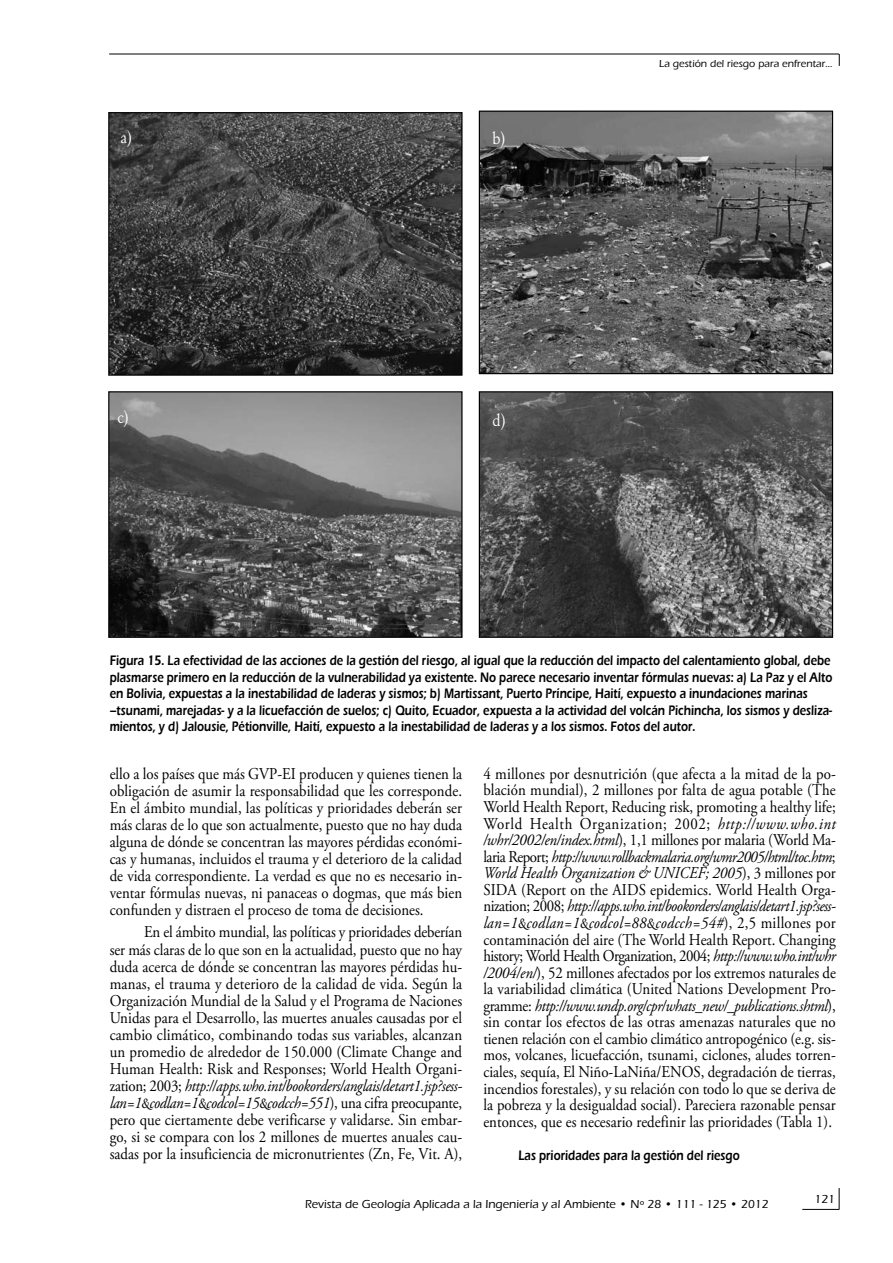
<style>
.page{position:relative;width:893px;height:1263px;background:#fff}
.page>*{position:absolute;margin:0;border:0;box-sizing:border-box;transform-origin:0 0}
.t1{font:18px "Garamond";color:#fff;scale:.9 1}
.t2{font:16.5px/17.1px "Adobe Garamond Pro";color:#000;text-align:justify;scale:.9 1}
.t3{font:600 14.25px/16.5px "Eras ITC";color:#000;scale:.8 1}
.t4{font:500 12px "Eras ITC";color:#000}
.t5{font:500 10.5px "Eras ITC";color:#000}
.s1{font-style:italic}
.s2{font-family:"Perpetua";font-style:italic;font-size:18px}
</style>
<div class="page">
<svg style="left:839px;top:1188px;width:1px;height:22px"></svg>
<hr style="left:802px;top:1209px;width:37px;height:1px;background:#000">
<hr style="left:109px;top:54px;width:730px;height:1px;background:#000">
<svg style="left:839px;top:54px;width:1px;height:12px"></svg>
<img style="left:110px;top:114px;width:351px;height:260px">
<div style="left:108px;top:112px;width:355px;height:264px;border:1px solid #000"></div>
<img style="left:481px;top:113px;width:350px;height:259px">
<div style="left:479px;top:111px;width:354px;height:263px;border:1px solid #000"></div>
<img style="left:110px;top:393px;width:351px;height:243px">
<div style="left:108px;top:391px;width:355px;height:247px;border:1px solid #000"></div>
<img style="left:481px;top:393px;width:350px;height:243px">
<div style="left:479px;top:391px;width:354px;height:247px;border:1px solid #000"></div>
<p class="t1" style="left:121px;top:126px;width:14px">a)</p>
<p class="t1" style="left:492px;top:127px;width:16px">b)</p>
<p class="t1" style="left:118px;top:406px;width:14px">c)</p>
<p class="t1" style="left:492px;top:409px;width:16px">d)</p>
<p class="t5" style="left:659px;top:60px;width:175px">La gestión del riesgo para enfrentar...</p>
<p class="t3" style="left:110px;top:654px;width:905px">Figura 15. La efectividad de las acciones de la gestión del riesgo, al igual que la reducción del impacto del calentamiento global, debe plasmarse primero en la reducción de la vulnerabilidad ya existente. No parece necesario inventar fórmulas nuevas: a) La Paz y el Alto en Bolivia, expuestas a la inestabilidad de laderas y sismos; b) Martissant, Puerto Príncipe, Haití, expuesto a inundaciones marinas –tsunami, marejadas- y a la licuefacción de suelos; c) Quito, Ecuador, expuesta a la actividad del volcán Pichincha, los sismos y desliza&shy;mientos, y d) Jalousie, Pétionville, Haití, expuesto a la inestabilidad de laderas y a los sismos. Fotos del autor.</p>
<p class="t2" style="left:110px;top:767px;width:393px">ello a los países que más GVP-EI producen y quienes tienen la obligación de asumir la responsabilidad que les corresponde.<br>En el ámbito mundial, las políticas y prioridades deberán ser más claras de lo que son actualmente, puesto que no hay duda alguna de dónde se concentran las mayores pérdidas económi&shy;cas y humanas, incluidos el trauma y el deterioro de la calidad de vida correspondiente. La verdad es que no es necesario in&shy;ventar fórmulas nuevas, ni panaceas o dogmas, que más bien confunden y distraen el proceso de toma de decisiones.</p>
<p class="t2" style="left:110px;top:925px;width:393px;text-indent:34px">En el ámbito mundial, las políticas y prioridades deberían ser más claras de lo que son en la actualidad, puesto que no hay duda acerca de dónde se concentran las mayores pérdidas hu&shy;manas, el trauma y deterioro de la calidad de vida. Según la Organización Mundial de la Salud y el Programa de Naciones Unidas para el Desarrollo, las muertes anuales causadas por el cambio climático, combinando todas sus variables, alcanzan un promedio de alrededor de 150.000 (Climate Change and Human Health: Risk and Responses; World Health Organi&shy;zation; 2003; <span class="s1">http://apps.who.int/bookorders/anglais/detart1.jsp?sess&shy;lan=1</span><span class="s2">&amp;</span><span class="s1">codlan=1</span><span class="s2">&amp;</span><span class="s1">codcol=15</span><span class="s2">&amp;</span><span class="s1">codcch=551</span>), una cifra preocupante, pero que ciertamente debe verificarse y validarse. Sin embar&shy;go, si se compara con los 2 millones de muertes anuales cau&shy;sadas por la insuficiencia de micronutrientes (Zn, Fe, Vit. A),</p>
<p class="t2" style="left:483px;top:767px;width:393px;line-height:16.5px">4 millones por desnutrición (que afecta a la mitad de la po&shy;blación mundial), 2 millones por falta de agua potable (The World Health Report, Reducing risk, promoting a healthy life; World Health Organization; 2002; <span class="s1">http://www.who.int /whr/2002/en/index.html</span>), 1,1 millones por malaria (World Ma&shy;laria Report; <span class="s1">http://www.rollbackmalaria.org/wmr2005/html/toc.htm</span>; <span class="s1">World Health Organization &amp; UNICEF; 2005</span>), 3 millones por SIDA (Report on the AIDS epidemics. World Health Orga&shy;nization; 2008; <span class="s1">http://apps.who.int/bookorders/anglais/detart1.jsp?sess&shy;lan=1</span><span class="s2">&amp;</span><span class="s1">codlan=1</span><span class="s2">&amp;</span><span class="s1">codcol=88</span><span class="s2">&amp;</span><span class="s1">codcch=54#</span>), 2,5 millones por contaminación del aire (The World Health Report. Changing history; World Health Organization, 2004; <span class="s1">http://www.who.int/whr /2004/en/</span>), 52 millones afectados por los extremos naturales de la variabilidad climática (United Nations Development Pro&shy;gramme: <span class="s1">http://www.undp.org/cpr/whats_new/_publications.shtml</span>), sin contar los efectos de las otras amenazas naturales que no tienen relación con el cambio climático antropogénico (e.g. sis&shy;mos, volcanes, licuefacción, tsunami, ciclones, aludes torren&shy;ciales, sequía, El Niño-LaNiña/ENOS, degradación de tierras, incendios forestales), y su relación con todo lo que se deriva de la pobreza y la desigualdad social). Pareciera razonable pensar entonces, que es necesario redefinir las prioridades (Tabla 1).</p>
<p class="t3" style="left:518px;top:1149px;width:278px">Las prioridades para la gestión del riesgo</p>
<p class="t4" style="left:814px;top:1195px;width:22px">121</p>
<p class="t4" style="left:305px;top:1199px;width:465px">Revista de Geología Aplicada a la Ingeniería y al Ambiente • Nº 28 • 111 - 125 • 2012</p>
</div>
